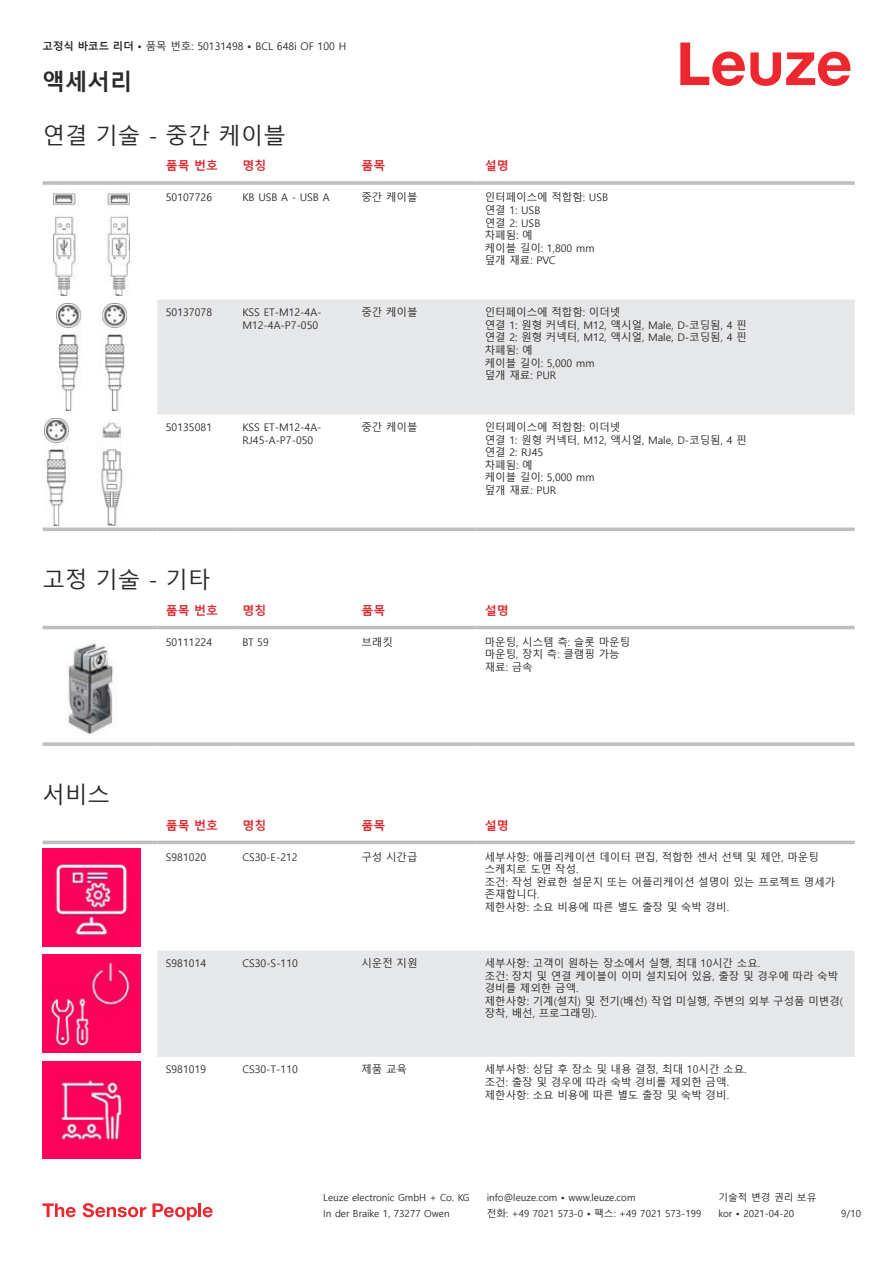
<style>
.page{position:relative;width:893px;height:1263px;background:#fff}
.page>*{position:absolute;margin:0;border:0;box-sizing:border-box;transform-origin:0 0}
.t1{font:22.5px "Malgun Gothic";color:#2b292a}
.t2{font:700 22.5px "Malgun Gothic";color:#2b292a}
.t3{font:700 12px "Malgun Gothic";color:#db2a30}
.t4{font:10.5px/12.6px "Malgun Gothic";color:#2b292a}
.t5{font:9.75px "Malgun Gothic";color:#2b292a}
.s1{font-weight:700}
</style>
<div class="page">
<svg style="left:680px;top:43px;width:170px;height:43px"></svg>
<div style="left:157px;top:300px;width:698px;height:114px;background:#e6e7e9"></div>
<hr style="left:43px;top:181px;width:114px;height:4px;background:#bdbfc1">
<hr style="left:157px;top:181px;width:77px;height:4px;background:#c8cacb">
<hr style="left:234px;top:181px;width:119px;height:4px;background:#c3c5c6">
<hr style="left:353px;top:181px;width:123px;height:4px;background:#bdbfc1">
<hr style="left:476px;top:181px;width:379px;height:4px;background:#c8cacb">
<svg style="left:43px;top:527px;width:114px;height:4px"></svg>
<svg style="left:157px;top:527px;width:77px;height:4px"></svg>
<svg style="left:234px;top:527px;width:119px;height:4px"></svg>
<svg style="left:353px;top:527px;width:123px;height:4px"></svg>
<svg style="left:476px;top:527px;width:379px;height:4px;background:#c5c7c8"></svg>
<img style="left:53px;top:193px;width:77px;height:102px">
<img style="left:56px;top:304px;width:70px;height:106px">
<img style="left:45px;top:419px;width:78px;height:106px">
<div style="left:43px;top:625px;width:812px;height:5px;background:#eeefef"></div>
<hr style="left:43px;top:626px;width:114px;height:3px;background:#bdbfc1">
<hr style="left:157px;top:626px;width:77px;height:3px;background:#bdbfc1">
<hr style="left:234px;top:626px;width:119px;height:3px;background:#bdbfc1">
<hr style="left:353px;top:626px;width:123px;height:3px;background:#bdbfc1">
<hr style="left:476px;top:626px;width:379px;height:3px;background:#bdbfc1">
<svg style="left:43px;top:742px;width:114px;height:4px"></svg>
<svg style="left:157px;top:742px;width:77px;height:4px"></svg>
<svg style="left:234px;top:742px;width:119px;height:4px"></svg>
<svg style="left:353px;top:742px;width:123px;height:4px"></svg>
<svg style="left:476px;top:742px;width:379px;height:4px;background:#c3c5c7"></svg>
<img style="left:68px;top:643px;width:45px;height:91px">
<svg style="left:43px;top:840px;width:812px;height:319px"></svg>
<div style="left:157px;top:950px;width:698px;height:107px;background:#e6e7e9"></div>
<hr style="left:43px;top:841px;width:114px;height:3px;background:#bdbfc1">
<hr style="left:157px;top:841px;width:77px;height:3px;background:#bdbfc1">
<hr style="left:234px;top:841px;width:119px;height:3px;background:#bdbfc1">
<hr style="left:353px;top:841px;width:123px;height:3px;background:#bdbfc1">
<hr style="left:476px;top:841px;width:379px;height:3px;background:#bdbfc1">
<img style="left:43px;top:848px;width:97px;height:98px">
<img style="left:43px;top:955px;width:97px;height:97px">
<img style="left:43px;top:1061px;width:97px;height:98px">
<svg style="left:43px;top:1203px;width:33px;height:14px"></svg>
<svg style="left:83px;top:1203px;width:63px;height:14px"></svg>
<svg style="left:153px;top:1203px;width:44px;height:17px"></svg>
<hr style="left:198px;top:1203px;width:3px;height:14px;background:#ed272d">
<svg style="left:203px;top:1207px;width:10px;height:10px"></svg>
<p class="t4" style="left:43px;top:40px;width:305px"><span class="s1">고정식 바코드 리더 •</span> 품목 번호: 50131498 <span class="s1">•</span> BCL 648i OF 100 H</p>
<h1 class="t2" style="left:43px;top:69px;width:91px">액세서리</h1>
<h1 class="t1" style="left:43px;top:123px;width:245px">연결 기술 - 중간 케이블</h1>
<p class="t3" style="left:166px;top:159px;width:54px">품목 번호</p>
<p class="t3" style="left:242px;top:159px;width:25px">명칭</p>
<p class="t3" style="left:361px;top:159px;width:25px">품목</p>
<p class="t3" style="left:485px;top:159px;width:25px">설명</p>
<p class="t4" style="left:166px;top:191px;width:48px">50107726</p>
<p class="t4" style="left:242px;top:191px;width:89px">KB USB A - USB A</p>
<p class="t4" style="left:361px;top:191px;width:58px">중간 케이블</p>
<p class="t4" style="left:485px;top:191px;width:125px">인터페이스에 적합함: USB 연결 1: USB<br>연결 2: USB<br>차폐됨: 예<br>케이블 길이: 1,800 mm 덮개 재료: PVC</p>
<p class="t4" style="left:166px;top:306px;width:48px">50137078</p>
<p class="t4" style="left:242px;top:306px;width:81px">KSS ET-M12-4A-<br>M12-4A-P7-050</p>
<p class="t4" style="left:361px;top:306px;width:58px">중간 케이블</p>
<p class="t4" style="left:485px;top:306px;width:263px">인터페이스에 적합함: 이더넷<br>연결 1: 원형 커넥터, M12, 액시얼, Male, D-코딩됨, 4 핀 연결 2: 원형 커넥터, M12, 액시얼, Male, D-코딩됨, 4 핀 차폐됨: 예<br>케이블 길이: 5,000 mm<br>덮개 재료: PUR</p>
<p class="t4" style="left:166px;top:421px;width:48px">50135081</p>
<p class="t4" style="left:242px;top:421px;width:81px">KSS ET-M12-4A-<br>RJ45-A-P7-050</p>
<p class="t4" style="left:361px;top:421px;width:58px">중간 케이블</p>
<p class="t4" style="left:485px;top:421px;width:263px">인터페이스에 적합함: 이더넷<br>연결 1: 원형 커넥터, M12, 액시얼, Male, D-코딩됨, 4 핀 연결 2: RJ45<br>차폐됨: 예<br>케이블 길이: 5,000 mm<br>덮개 재료: PUR</p>
<h1 class="t1" style="left:43px;top:567px;width:169px">고정 기술 - 기타</h1>
<p class="t3" style="left:166px;top:603px;width:54px">품목 번호</p>
<p class="t3" style="left:242px;top:603px;width:25px">명칭</p>
<p class="t3" style="left:361px;top:603px;width:25px">품목</p>
<p class="t3" style="left:485px;top:603px;width:25px">설명</p>
<p class="t4" style="left:166px;top:636px;width:48px">50111224</p>
<p class="t4" style="left:242px;top:636px;width:28px">BT 59</p>
<p class="t4" style="left:361px;top:636px;width:33px">브래킷</p>
<p class="t4" style="left:485px;top:636px;width:147px">마운팅, 시스템 측: 슬롯 마운팅 마운팅, 장치 측: 클램핑 가능 재료: 금속</p>
<h1 class="t1" style="left:43px;top:782px;width:69px">서비스</h1>
<p class="t3" style="left:166px;top:818px;width:54px">품목 번호</p>
<p class="t3" style="left:242px;top:818px;width:25px">명칭</p>
<p class="t3" style="left:361px;top:818px;width:25px">품목</p>
<p class="t3" style="left:485px;top:818px;width:25px">설명</p>
<p class="t4" style="left:166px;top:851px;width:42px">S981020</p>
<p class="t4" style="left:242px;top:851px;width:57px">CS30-E-212</p>
<p class="t4" style="left:361px;top:851px;width:58px">구성 시간급</p>
<p class="t4" style="left:485px;top:851px;width:352px">세부사항: 애플리케이션 데이터 편집, 적합한 센서 선택 및 제안, 마운팅 스케치로 도면 작성.<br>조건: 작성 완료한 설문지 또는 어플리케이션 설명이 있는 프로젝트 명세가 존재합니다.<br>제한사항: 소요 비용에 따른 별도 출장 및 숙박 경비.</p>
<p class="t4" style="left:166px;top:957px;width:42px">S981014</p>
<p class="t4" style="left:242px;top:957px;width:57px">CS30-S-110</p>
<p class="t4" style="left:361px;top:957px;width:58px">시운전 지원</p>
<p class="t4" style="left:485px;top:957px;width:360px">세부사항: 고객이 원하는 장소에서 실행, 최대 10시간 소요.<br>조건: 장치 및 연결 케이블이 이미 설치되어 있음, 출장 및 경우에 따라 숙박 경비를 제외한 금액.<br>제한사항: 기계(설치) 및 전기(배선) 작업 미실행, 주변의 외부 구성품 미변경( 장착, 배선, 프로그래밍).</p>
<p class="t4" style="left:166px;top:1063px;width:42px">S981019</p>
<p class="t4" style="left:242px;top:1063px;width:57px">CS30-T-110</p>
<p class="t4" style="left:361px;top:1063px;width:47px">제품 교육</p>
<p class="t4" style="left:485px;top:1063px;width:263px">세부사항: 상담 후 장소 및 내용 결정, 최대 10시간 소요. 조건: 출장 및 경우에 따라 숙박 경비를 제외한 금액. 제한사항: 소요 비용에 따른 별도 출장 및 숙박 경비.</p>
<p class="t5" style="left:323px;top:1192px;width:148px">Leuze electronic GmbH + Co. KG</p>
<p class="t5" style="left:487px;top:1192px;width:150px">info@leuze.com • www.leuze.com</p>
<p class="t5" style="left:718px;top:1192px;width:100px">기술적 변경 권리 보유</p>
<p class="t5" style="left:323px;top:1208px;width:128px">In der Braike 1, 73277 Owen</p>
<p class="t5" style="left:487px;top:1208px;width:216px">전화: +49 7021 573-0 • 팩스: +49 7021 573-199</p>
<p class="t5" style="left:718px;top:1208px;width:77px">kor • 2021-04-20</p>
<p class="t5" style="left:841px;top:1208px;width:21px">9 /10</p>
</div>
